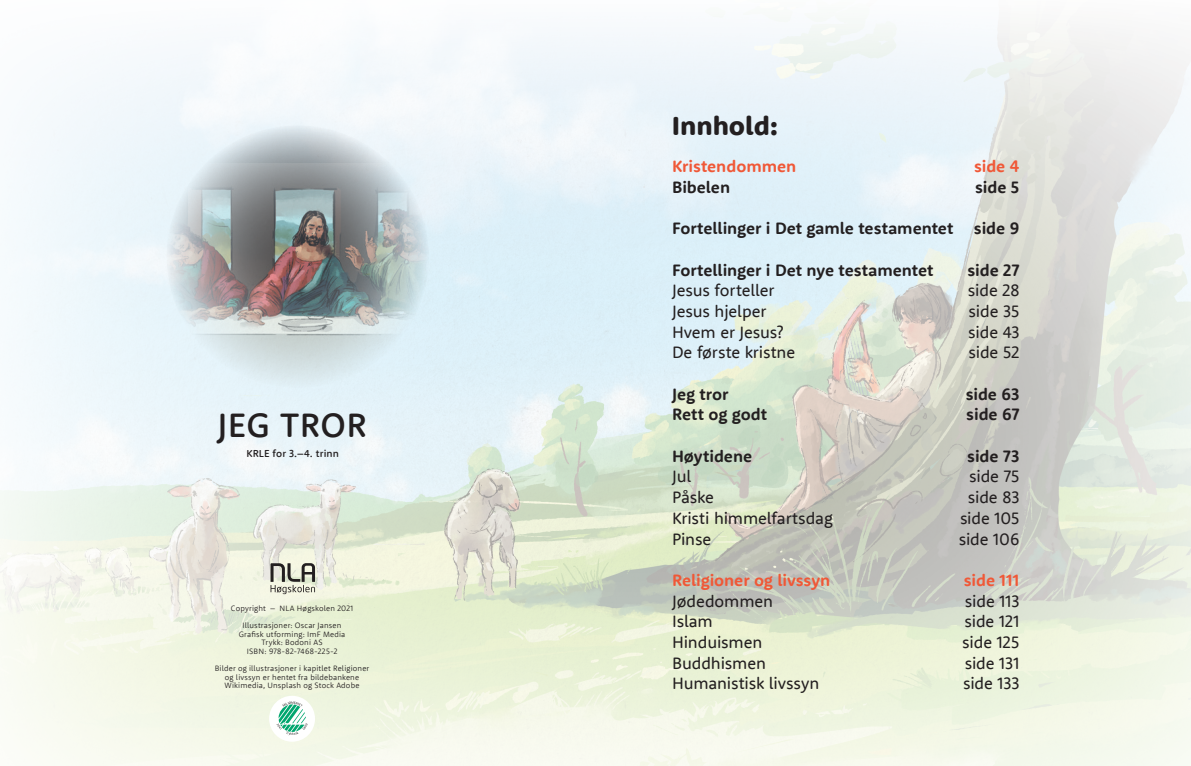
<style>
.page{position:relative;width:1191px;height:766px;background:#fff}
.page>*{position:absolute;margin:0;border:0;box-sizing:border-box;transform-origin:0 0}
.t1{font:500 34.8px "Rooney Sans";letter-spacing:.01em;color:#231f20}
.t2{font:800 27px "Rooney Sans";letter-spacing:-.005em;color:#231f20}
.t3{font:17px "Rooney Sans";letter-spacing:-.01em;color:#231f20}
.t4{font:700 17px "Rooney Sans";letter-spacing:-.005em;color:#231f20}
.t5{font:700 17px "Rooney Sans";letter-spacing:-.005em;color:#f05837}
.t6{font:500 10.5px "Rooney Sans";letter-spacing:.01em;color:#231f20}
.t7{font:300 8px/8.5px "Rooney Sans";letter-spacing:.02em;color:#231f20;text-align:center}
</style>
<div class="page">
<img style="left:0;top:24px;width:1191px;height:741px">
<img style="left:166px;top:125px;width:263px;height:263px;border-radius:132px">
<svg style="left:270px;top:563px;width:45px;height:31px"></svg>
<div style="left:269px;top:695px;width:46px;height:46px;background:#fff;border-radius:50%"></div>
<svg style="left:277px;top:701px;width:30px;height:34px"></svg>
<h1 class="t1" style="left:217px;top:402px;width:151px">JEG TROR</h1>
<p class="t6" style="left:246px;top:446px;width:94px">KRLE for 3.–4. trinn</p>
<p class="t7" style="left:231px;top:599px;width:124px;line-height:17.1px">Copyright – NLA Høgskolen 2021<br>Illustrasjoner: Oscar Jansen</p>
<p class="t7" style="left:239px;top:629px;width:108px">Grafisk utforming: ImF Media<br>Trykk: Bodoni AS<br>ISBN: 978-82-7468-225-2</p>
<p class="t7" style="left:215px;top:663px;width:156px">Bilder og illustrasjoner i kapitlet Religioner og livssyn er hentet fra bildebankene<br>Wikimedia, Unsplash og Stock Adobe</p>
<h2 class="t2" style="left:672px;top:108px;width:108px">Innhold:</h2>
<p class="t5" style="left:672px;top:155px;width:126px">Kristendommen</p>
<p class="t5" style="left:974px;top:155px;width:47px">side 4</p>
<p class="t4" style="left:672px;top:176px;width:60px">Bibelen</p>
<p class="t4" style="left:975px;top:176px;width:46px">side 5</p>
<p class="t4" style="left:672px;top:217px;width:349px">Fortellinger i Det gamle testamentet side 9</p>
<p class="t4" style="left:672px;top:258px;width:263px">Fortellinger i Det nye testamentet</p>
<p class="t4" style="left:967px;top:258px;width:53px">side 27</p>
<p class="t3" style="left:672px;top:279px;width:104px">Jesus forteller</p>
<p class="t3" style="left:967px;top:279px;width:53px">side 28</p>
<p class="t3" style="left:672px;top:300px;width:96px">Jesus hjelper</p>
<p class="t3" style="left:968px;top:300px;width:52px">side 35</p>
<p class="t3" style="left:672px;top:320px;width:113px">Hvem er Jesus?</p>
<p class="t3" style="left:968px;top:320px;width:53px">side 43</p>
<p class="t3" style="left:672px;top:341px;width:125px">De første kristne</p>
<p class="t3" style="left:968px;top:341px;width:52px">side 52</p>
<p class="t4" style="left:672px;top:382px;width:58px">Jeg tror</p>
<p class="t4" style="left:965px;top:382px;width:55px">side 63</p>
<p class="t4" style="left:672px;top:403px;width:97px">Rett og godt</p>
<p class="t4" style="left:966px;top:403px;width:55px">side 67</p>
<p class="t4" style="left:672px;top:444px;width:82px">Høytidene</p>
<p class="t4" style="left:967px;top:444px;width:54px">side 73</p>
<p class="t3" style="left:672px;top:465px;width:21px">Jul</p>
<p class="t3" style="left:969px;top:465px;width:52px">side 75</p>
<p class="t3" style="left:672px;top:486px;width:44px">Påske</p>
<p class="t3" style="left:967px;top:486px;width:53px">side 83</p>
<p class="t3" style="left:672px;top:506px;width:162px">Kristi himmelfartsdag</p>
<p class="t3" style="left:960px;top:506px;width:61px">side 105</p>
<p class="t3" style="left:672px;top:527px;width:41px">Pinse</p>
<p class="t3" style="left:958px;top:527px;width:62px">side 106</p>
<p class="t5" style="left:672px;top:568px;width:160px">Religioner og livssyn</p>
<p class="t5" style="left:963px;top:568px;width:57px">side 111</p>
<p class="t3" style="left:672px;top:589px;width:103px">Jødedommen</p>
<p class="t3" style="left:965px;top:589px;width:56px">side 113</p>
<p class="t3" style="left:672px;top:610px;width:42px">Islam</p>
<p class="t3" style="left:964px;top:610px;width:57px">side 121</p>
<p class="t3" style="left:672px;top:630px;width:92px">Hinduismen</p>
<p class="t3" style="left:962px;top:630px;width:59px">side 125</p>
<p class="t3" style="left:672px;top:651px;width:95px">Buddhismen</p>
<p class="t3" style="left:964px;top:651px;width:56px">side 131</p>
<p class="t3" style="left:672px;top:672px;width:149px">Humanistisk livssyn</p>
<p class="t3" style="left:963px;top:672px;width:58px">side 133</p>
</div>
